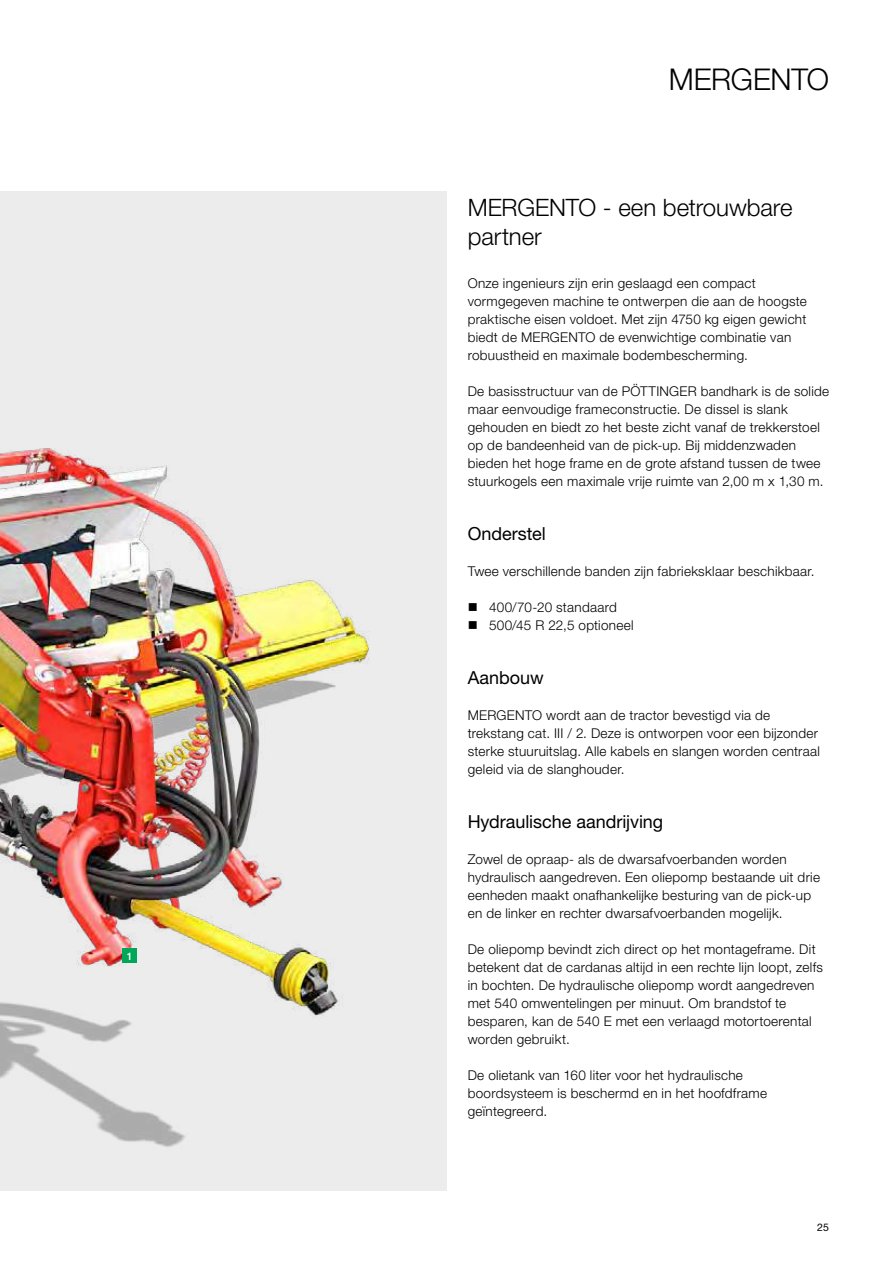
<style>
.page{position:relative;width:893px;height:1263px;background:#fff}
.page>*{position:absolute;margin:0;border:0;box-sizing:border-box;transform-origin:0 0}
.t1{font:300 30px "Helvetica Neue LTW1 G";letter-spacing:-.01em;color:#000}
.t2{font:300 24px/28.8px "Helvetica Neue LTW1 G";color:#000}
.t3{font:18px "Helvetica Neue LTW1 G";letter-spacing:-.005em;color:#000}
.t4{font:300 13.5px/18px "Helvetica Neue LTW1 G";letter-spacing:.02em;color:#000}
.t5{font:10.5px "Helvetica Neue LTW1 G";color:#000}
.t6{font:500 10.5px "Helvetica Neue LTW1 G";color:#fff}
</style>
<div class="page">
<img style="left:0;top:191px;width:446px;height:1000px">
<div style="left:122px;top:948px;width:15px;height:15px;background:#00a758"></div>
<p class="t6" style="left:127px;top:949px;width:7px">1</p>
<h1 class="t1" style="left:669px;top:61px;width:162px">MERGENTO</h1>
<h2 class="t2" style="left:468px;top:193px;width:326px">MERGENTO ‑ een betrouwbare partner</h2>
<p class="t4" style="left:468px;top:274px;width:341px">Onze ingenieurs zijn erin geslaagd een compact vormgegeven machine te ontwerpen die aan de hoogste praktische eisen voldoet. Met zijn 4750 kg eigen gewicht biedt de MERGENTO de evenwichtige combinatie van robuustheid en maximale bodembescherming.</p>
<p class="t4" style="left:468px;top:382px;width:363px">De basisstructuur van de PÖTTINGER bandhark is de solide maar eenvoudige frameconstructie. De dissel is slank gehouden en biedt zo het beste zicht vanaf de trekkerstoel op de bandeenheid van de pick-up. Bij middenzwaden bieden het hoge frame en de grote afstand tussen de twee stuurkogels een maximale vrije ruimte van 2,00 m x 1,30 m.</p>
<h3 class="t3" style="left:468px;top:523px;width:80px">Onderstel</h3>
<p class="t4" style="left:468px;top:562px;width:348px">Twee verschillende banden zijn fabrieksklaar beschikbaar.</p>
<p class="t4" style="left:468px;top:598px;width:151px">■ 400/70-20 standaard</p>
<p class="t4" style="left:468px;top:616px;width:167px">■ 500/45 R 22,5 optioneel</p>
<h3 class="t3" style="left:468px;top:667px;width:77px">Aanbouw</h3>
<p class="t4" style="left:468px;top:706px;width:354px">MERGENTO wordt aan de tractor bevestigd via de trekstang cat. III / 2. Deze is ontworpen voor een bijzonder sterke stuuruitslag. Alle kabels en slangen worden centraal geleid via de slanghouder.</p>
<h3 class="t3" style="left:468px;top:811px;width:197px">Hydraulische aandrijving</h3>
<p class="t4" style="left:468px;top:850px;width:354px">Zowel de opraap- als de dwarsafvoerbanden worden hydraulisch aangedreven. Een oliepomp bestaande uit drie eenheden maakt onafhankelijke besturing van de pick-up en de linker en rechter dwarsafvoerbanden mogelijk.</p>
<p class="t4" style="left:468px;top:940px;width:357px">De oliepomp bevindt zich direct op het montageframe. Dit betekent dat de cardanas altijd in een rechte lijn loopt, zelfs in bochten. De hydraulische oliepomp wordt aangedreven met 540 omwentelingen per minuut. Om brandstof te besparen, kan de 540 E met een verlaagd motortoerental worden gebruikt.</p>
<p class="t4" style="left:468px;top:1066px;width:301px">De olietank van 160 liter voor het hydraulische boordsysteem is beschermd en in het hoofdframe geïntegreerd.</p>
<p class="t5" style="left:817px;top:1220px;width:13px">25</p>
</div>
